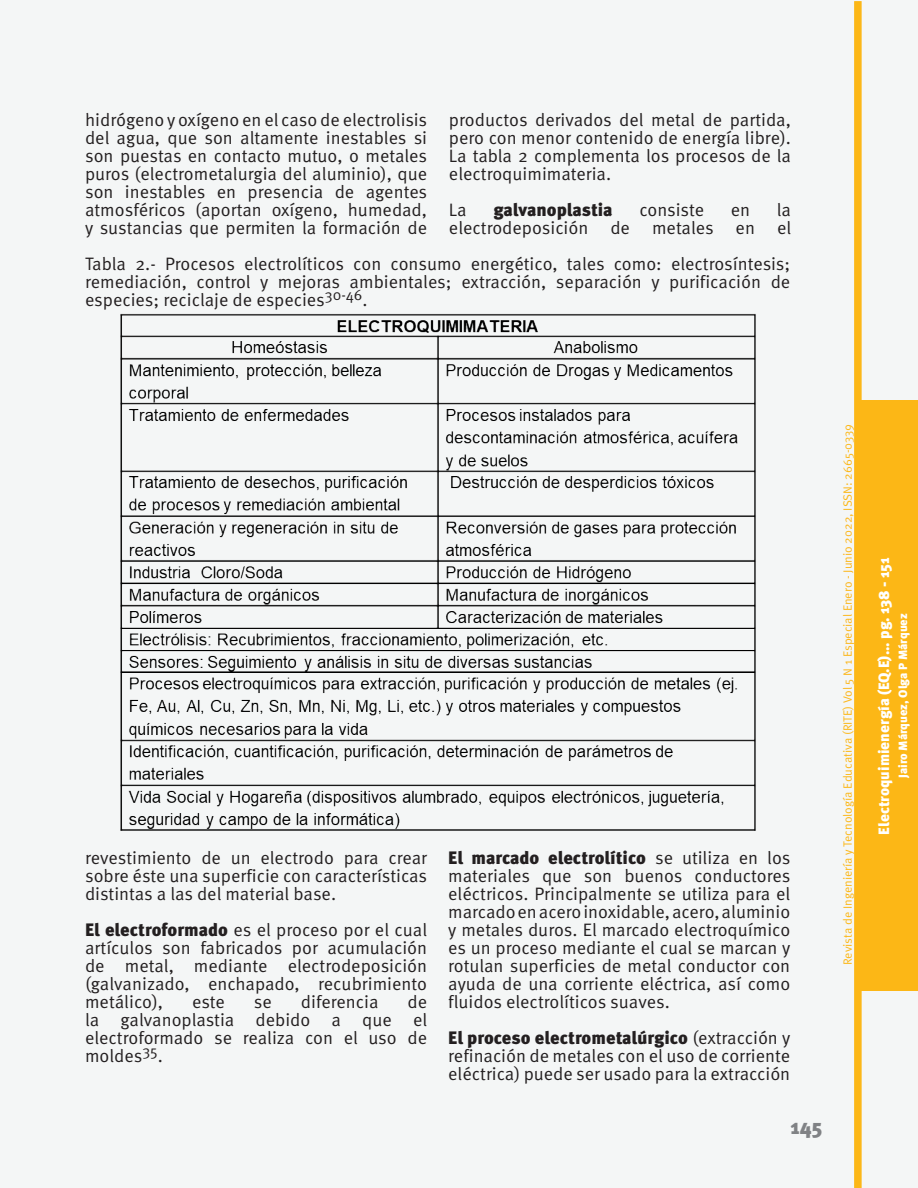
<style>
.page{position:relative;width:918px;height:1188px;background:#f4f6f6}
.page>*{position:absolute;margin:0;border:0;box-sizing:border-box;transform-origin:0 0}
.t1{font:900 21px "Meta Pro";color:#808285}
.txt{font:18px/18px "Meta Pro";color:#231f20;text-align:justify}
.txt-2{font:900 18px "Meta Pro";letter-spacing:-.005em;color:#231f20}
.t2{font:900 15px "Meta Pro";color:#fff}
.t3{font:12px "Meta Pro";color:#fcb716}
.t4{font:900 12px "Meta Pro";color:#fff}
.s1{font-weight:900}
.s2{color:#fcb619}
</style>
<div class="page">
<div style="left:859px;top:401px;width:59px;height:590px;background:#fcb716"></div>
<svg style="left:854px;top:1px;width:8px;height:1187px;background:#fbb81d"></svg>
<img style="left:121px;top:313px;width:635px;height:518px">
<p class="txt" style="left:85px;top:111px;width:344px">hidrógeno y oxígeno en el caso de electrolisis del agua, que son altamente inestables si son puestas en contacto mutuo, o metales puros (electrometalurgia del aluminio), que son inestables en presencia de agentes atmosféricos (aportan oxígeno, humedad, y sustancias que permiten la formación de</p>
<p class="txt" style="left:449px;top:111px;width:344px">productos derivados del metal de partida, pero con menor contenido de energía libre).<br>La tabla 2 complementa los procesos de la electroquimimateria.</p>
<p class="txt" style="left:449px;top:201px;width:19px">La</p>
<p class="txt-2" style="left:494px;top:198px;width:121px">galvanoplastia</p>
<p class="txt" style="left:639px;top:201px;width:66px">consiste</p>
<p class="txt" style="left:731px;top:201px;width:21px">en</p>
<p class="txt" style="left:449px;top:201px;width:344px;text-align:right">la<br>electrodeposición de metales en el</p>
<p class="txt" style="left:85px;top:255px;width:707px">Tabla 2.- Procesos electrolíticos con consumo energético, tales como: electrosíntesis; remediación, control y mejoras ambientales; extracción, separación y purificación de especies; reciclaje de especies<sup>30-46</sup>.</p>
<p class="txt" style="left:85px;top:849px;width:344px">revestimiento de un electrodo para crear sobre éste una superficie con características distintas a las del material base.</p>
<p class="txt" style="left:85px;top:921px;width:344px"><span class="s1">El electroformado</span> es el proceso por el cual artículos son fabricados por acumulación de metal, mediante electrodeposición (galvanizado, enchapado, recubrimiento metálico),</p>
<p class="txt" style="left:85px;top:993px;width:344px;text-indent:322px">de la galvanoplastia debido a que el electroformado se realiza con el uso de moldes<sup>35</sup>.</p>
<p class="txt" style="left:192px;top:993px;width:34px">este</p>
<p class="txt" style="left:254px;top:993px;width:20px">se</p>
<p class="txt" style="left:301px;top:993px;width:79px">diferencia</p>
<p class="txt" style="left:448px;top:849px;width:344px"><span class="s1">El marcado electrolítico</span> se utiliza en los materiales que son buenos conductores eléctricos. Principalmente se utiliza para el marcado en acero inoxidable, acero, aluminio y metales duros. El marcado electroquímico es un proceso mediante el cual se marcan y rotulan superficies de metal conductor con ayuda de una corriente eléctrica, así como fluidos electrolíticos suaves.</p>
<p class="txt" style="left:448px;top:1029px;width:344px"><span class="s1">El proceso electrometalúrgico</span> (extracción y refinación de metales con el uso de corriente eléctrica) puede ser usado para la extracción</p>
<p class="t1" style="left:790px;top:1113px;width:34px">145</p>
<p class="t3" style="left:840px;top:965px;width:543px;rotate:-90deg">Revista de Ingeniería y Tecnología Educativa (RITE) <span class="s2">Vol 5 N 1 Especial Enero - Junio 2022,</span> ISSN: 2665-0339</p>
<p class="t2" style="left:875px;top:835px;width:279px;rotate:-90deg">Electroquimienergía (EQ.E)... pg. 138 - 151</p>
<p class="t4" style="left:895px;top:778px;width:166px;rotate:-90deg">Jairo Márquez, Olga P Márquez</p>
</div>
